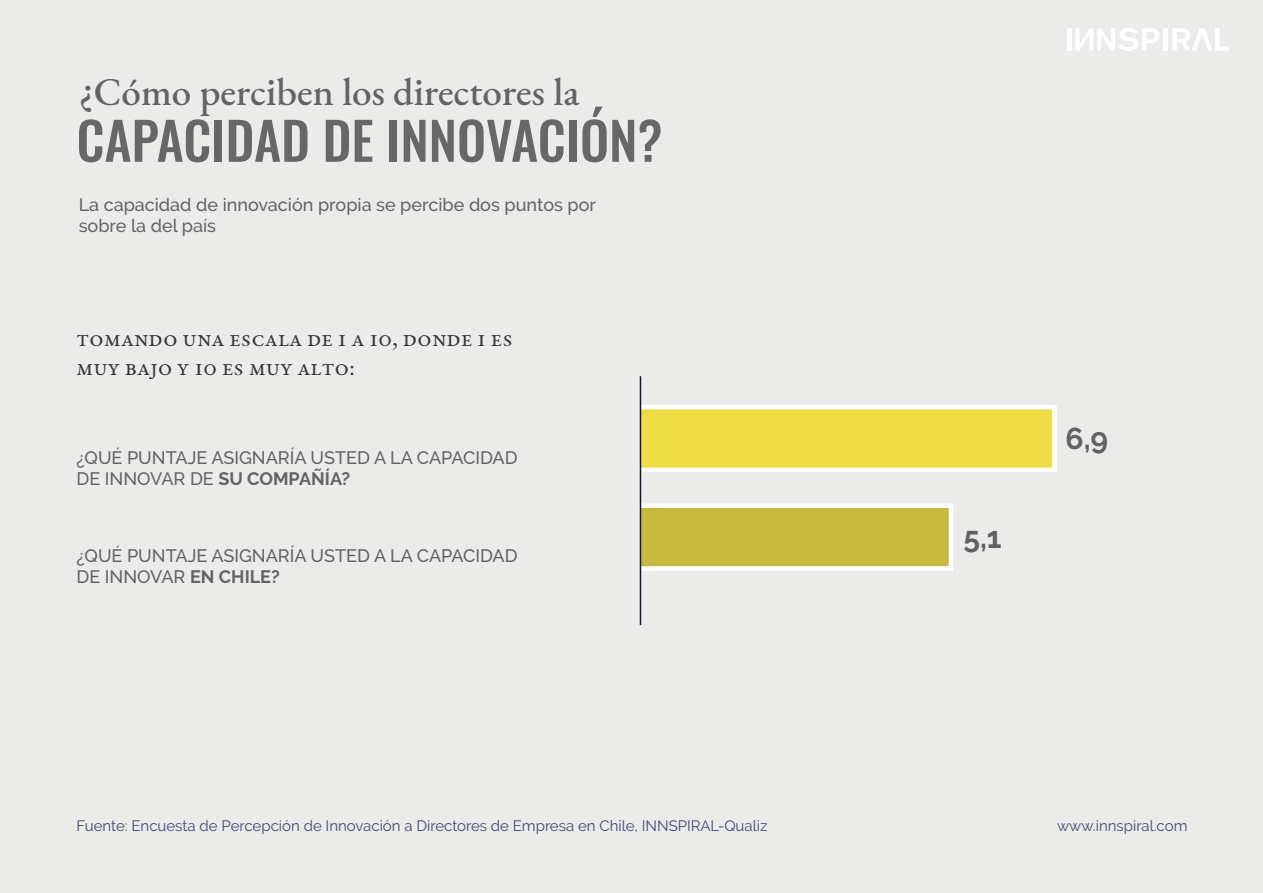
<style>
.page{position:relative;width:1263px;height:893px;background:#ebebea}
.page>*{position:absolute;margin:0;border:0;box-sizing:border-box;transform-origin:0 0}
.t1{font:500 51.75px "Oswald";color:#676767}
.t2{font:500 39.15px "EB Garamond";color:#626362}
.t3{font:700 30px "Raleway";color:#626362}
.t4{font:24px/28.8px "EB Garamond";color:#363536}
.t5{font:500 18px/21px "Raleway";color:#626362}
.t6{font:15px "Raleway";color:#434a72}
.s1{font-weight:700}
</style>
<div class="page">
<div style="left:640px;top:407px;width:414px;height:63px;background:#efdd46"></div>
<div style="left:640px;top:506px;width:313px;height:62px;background:#c7b93d"></div>
<div style="left:1067px;top:28px;width:5px;height:22px;background:#fff"></div>
<svg style="left:1076px;top:28px;width:83px;height:23px"></svg>
<hr style="left:1163px;top:28px;width:4px;height:22px;background:#fff">
<svg style="left:1173px;top:28px;width:56px;height:22px"></svg>
<div style="left:637px;top:405px;width:420px;height:67px;border:4px solid #fff"></div>
<div style="left:637px;top:503px;width:316px;height:68px;border:4px solid #fff"></div>
<hr style="left:640px;top:376px;width:1px;height:249px;background:#12192e">
<p class="t2" style="left:79px;top:66px;width:502px">¿Cómo perciben los directores la</p>
<p class="t1" style="left:77px;top:114px;width:587px">CAPACIDAD DE INNOVACIÓN?</p>
<p class="t5" style="left:79px;top:194px;width:519px">La capacidad de innovación propia se percibe dos puntos por sobre la del país</p>
<p class="t4" style="left:77px;top:324px;width:438px">Tomando una escala de 1 a 10, donde 1 es muy bajo y 10 es muy alto:</p>
<p class="t5" style="left:77px;top:448px;width:443px">¿QUÉ PUNTAJE ASIGNARÍA USTED A LA CAPACIDAD<br>DE INNOVAR DE <span class="s1">SU COMPAÑÍA?</span></p>
<p class="t5" style="left:77px;top:545px;width:443px">¿QUÉ PUNTAJE ASIGNARÍA USTED A LA CAPACIDAD<br>DE INNOVAR <span class="s1">EN CHILE?</span></p>
<p class="t3" style="left:963px;top:520px;width:40px">5,1</p>
<p class="t3" style="left:1065px;top:422px;width:44px">6,9</p>
<p class="t6" style="left:77px;top:816px;width:692px">Fuente: Encuesta de Percepción de Innovación a Directores de Empresa en Chile, INNSPIRAL-Qualiz</p>
<p class="t6" style="left:1057px;top:816px;width:132px">www.innspiral.com</p>
</div>
